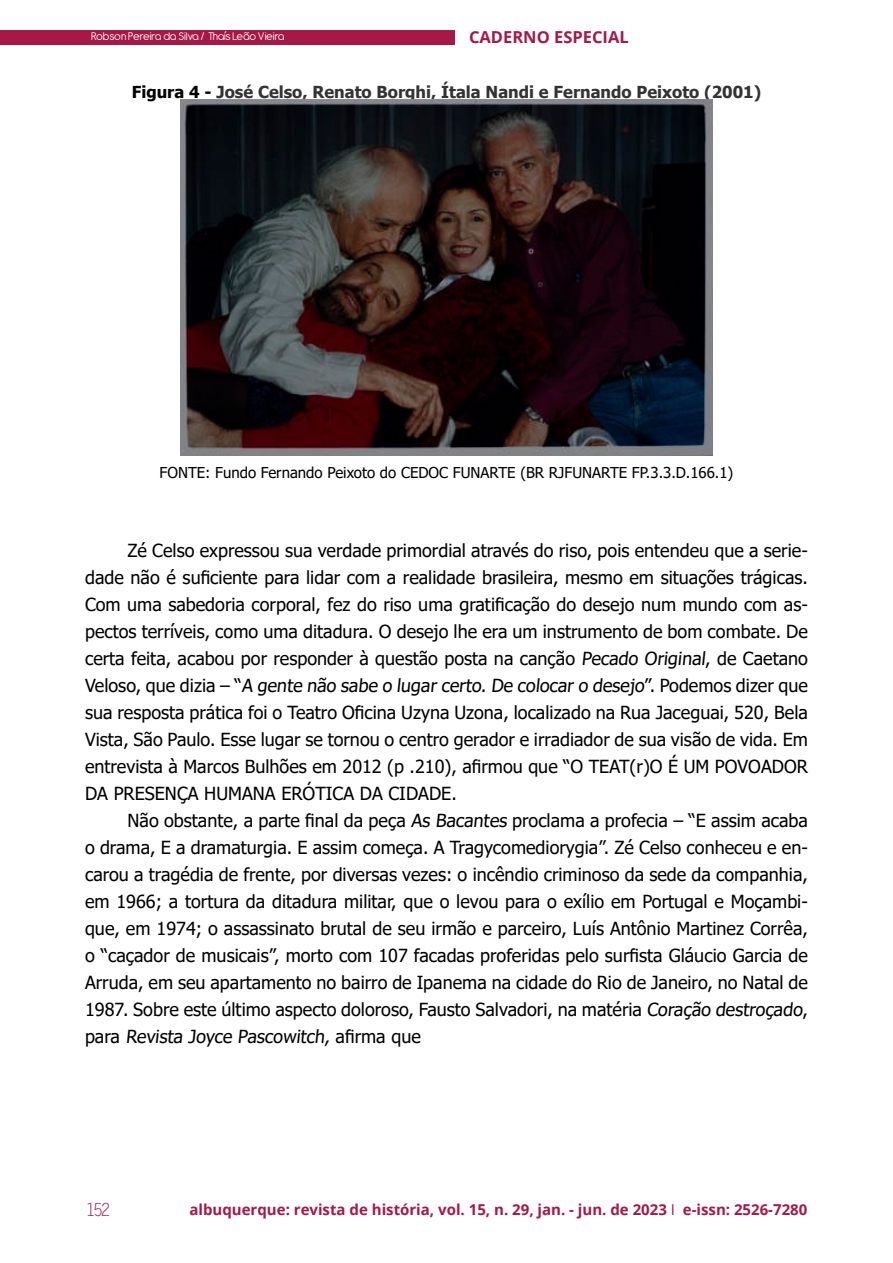
<style>
.page{position:relative;width:893px;height:1263px;background:#fff}
.page>*{position:absolute;margin:0;border:0;box-sizing:border-box;transform-origin:0 0}
.t1{font:18px/27px "Tahoma";color:#000;text-align:justify}
.t2{font:18px "Letter Gothic Std";color:#a61846}
.t3{font:700 16.5px "Tahoma";color:#333}
.t4{font:700 16.5px "Open Sans";color:#a61846}
.t5{font:700 15px "Open Sans";color:#a61846}
.t6{font:15px "Tahoma";color:#000}
.t7{font:12px "Antipasto";letter-spacing:-.03em;color:#fff}
.s1{color:#000}
.s2{font-weight:400}
</style>
<div class="page">
<div style="left:0;top:30px;width:455px;height:15px;background:#a61846"></div>
<img style="left:180px;top:100px;width:532px;height:356px">
<p class="t7" style="left:91px;top:26px;width:195px">Robson Pereira da Silva / Thaís Leão Vieira</p>
<p class="t4" style="left:469px;top:25px;width:161px">CADERNO ESPECIAL</p>
<p class="t3" style="left:132px;top:80px;width:631px"><span class="s1">Figura 4 -</span> José Celso, Renato Borghi, Ítala Nandi e Fernando Peixoto (2001)</p>
<p class="t6" style="left:160px;top:463px;width:575px">FONTE: Fundo Fernando Peixoto do CEDOC FUNARTE (BR RJFUNARTE FP.3.3.D.166.1)</p>
<p class="t1" style="left:85px;top:538px;width:724px;text-indent:43px">Zé Celso expressou sua verdade primordial através do riso, pois entendeu que a serie&shy;dade não é suficiente para lidar com a realidade brasileira, mesmo em situações trágicas.<br>Com uma sabedoria corporal, fez do riso uma gratificação do desejo num mundo com as&shy;pectos terríveis, como uma ditadura. O desejo lhe era um instrumento de bom combate. De certa feita, acabou por responder à questão posta na canção Pecado Original, de Caetano Veloso, que dizia – “A gente não sabe o lugar certo. De colocar o desejo”. Podemos dizer que sua resposta prática foi o Teatro Oficina Uzyna Uzona, localizado na Rua Jaceguai, 520, Bela Vista, São Paulo. Esse lugar se tornou o centro gerador e irradiador de sua visão de vida. Em entrevista à Marcos Bulhões em 2012 (p .210), afirmou que “O TEAT(r)O É UM POVOADOR DA PRESENÇA HUMANA ERÓTICA DA CIDADE.</p>
<p class="t1" style="left:85px;top:808px;width:724px;text-indent:43px">Não obstante, a parte final da peça As Bacantes proclama a profecia – “E assim acaba o drama, E a dramaturgia. E assim começa. A Tragycomediorygia”. Zé Celso conheceu e en&shy;carou a tragédia de frente, por diversas vezes: o incêndio criminoso da sede da companhia, em 1966; a tortura da ditadura militar, que o levou para o exílio em Portugal e Moçambi&shy;que, em 1974; o assassinato brutal de seu irmão e parceiro, Luís Antônio Martinez Corrêa, o “caçador de musicais”, morto com 107 facadas proferidas pelo surfista Gláucio Garcia de Arruda, em seu apartamento no bairro de Ipanema na cidade do Rio de Janeiro, no Natal de 1987. Sobre este último aspecto doloroso, Fausto Salvadori, na matéria Coração destroçado, para Revista Joyce Pascowitch, afirma que</p>
<p class="t2" style="left:86px;top:1200px;width:27px">152</p>
<p class="t5" style="left:189px;top:1198px;width:619px">albuquerque: revista de história, vol. 15, n. 29, jan. - jun. de 2023 <span class="s2">I</span> e-issn: 2526-7280</p>
</div>
